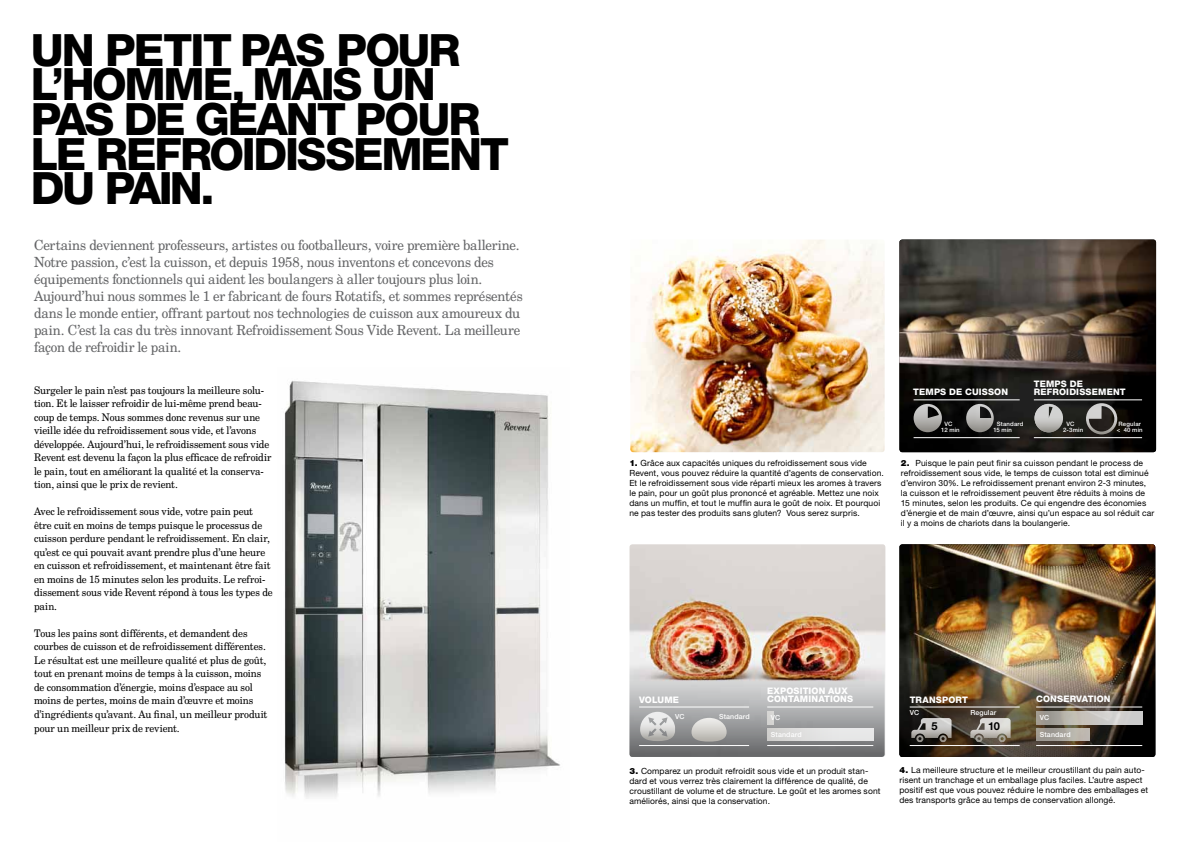
<style>
.page{position:relative;width:1191px;height:842px;background:#fff}
.page>*{position:absolute;margin:0;border:0;box-sizing:border-box;transform-origin:0 0}
.t1{font:800 44.6px/34.6px "Helvetica Neue LT Std";letter-spacing:-.05em;color:#000}
.t2{font:14px/17px "New Century Schoolbook JVD";letter-spacing:-.01em;color:#646567}
.t3{font:700 11px "Helvetica Neue LT Std";color:#000}
.t4{font:10.5px/13.5px "New Century Schoolbook JVD";letter-spacing:-.005em;color:#000}
.t5{font:800 9px "Helvetica Neue LT Std";letter-spacing:.015em;color:#fff}
.t6{font:8.5px/10px "Helvetica Neue LT Std";letter-spacing:.01em;color:#000}
.t7{font:500 7px "Helvetica Neue LT Std";letter-spacing:.025em;color:#fff}
.t8{font:500 6px/6px "Helvetica Neue LT Std";letter-spacing:.025em;color:#fff}
.s1{font-weight:900}
</style>
<div class="page">
<img style="left:629px;top:544px;width:256px;height:213px">
<img style="left:630px;top:240px;width:254px;height:212px">
<img style="left:899px;top:544px;width:256px;height:213px">
<img style="left:899px;top:240px;width:257px;height:212px">
<img style="left:629px;top:661px;width:255px;height:96px;border-radius:3px">
<img style="left:899px;top:661px;width:256px;height:96px;border-radius:3px">
<img style="left:284px;top:380px;width:276px;height:419px">
<svg style="left:913px;top:404px;width:29px;height:28px"></svg>
<svg style="left:966px;top:404px;width:27px;height:28px"></svg>
<svg style="left:1034px;top:404px;width:29px;height:28px"></svg>
<svg style="left:1086px;top:403px;width:31px;height:31px"></svg>
<hr style="left:913px;top:400px;width:106px;height:1px;background:#fff">
<hr style="left:1033px;top:400px;width:109px;height:1px;background:#fff">
<hr style="left:913px;top:437px;width:106px;height:1px;background:#fff">
<hr style="left:1033px;top:437px;width:109px;height:1px;background:#fff">
<svg style="left:640px;top:712px;width:35px;height:29px"></svg>
<svg style="left:691px;top:718px;width:35px;height:23px"></svg>
<svg style="left:970px;top:718px;width:40px;height:24px"></svg>
<svg style="left:911px;top:718px;width:40px;height:24px"></svg>
<hr style="left:1036px;top:707px;width:106px;height:1px;background:#fff">
<hr style="left:909px;top:707px;width:110px;height:1px;background:#fff">
<hr style="left:639px;top:707px;width:110px;height:1px;background:#fff">
<hr style="left:1036px;top:745px;width:106px;height:1px;background:#fff">
<hr style="left:909px;top:745px;width:110px;height:1px;background:#fff">
<hr style="left:639px;top:745px;width:110px;height:1px;background:#fff">
<svg style="left:1036px;top:711px;width:106px;height:13px"></svg>
<svg style="left:1036px;top:728px;width:53px;height:13px"></svg>
<hr style="left:767px;top:707px;width:106px;height:1px;background:#fff">
<hr style="left:767px;top:745px;width:106px;height:1px;background:#fff">
<svg style="left:767px;top:711px;width:6px;height:13px"></svg>
<svg style="left:767px;top:728px;width:106px;height:13px"></svg>
<h1 class="t1" style="left:31px;top:32px;width:480px">UN PETIT PAS POUR<br>L’HOMME, MAIS UN<br>PAS DE GEANT POUR<br>LE REFROIDISSEMENT<br>DU PAIN.</h1>
<p class="t2" style="left:34px;top:236px;width:490px">Certains deviennent professeurs, artistes ou footballeurs, voire première ballerine.<br>Notre passion, c’est la cuisson, et depuis 1958, nous inventons et concevons des équipements fonctionnels qui aident les boulangers à aller toujours plus loin.<br>Aujourd’hui nous sommes le 1 er fabricant de fours Rotatifs, et sommes représentés dans le monde entier, offrant partout nos technologies de cuisson aux amoureux du pain. C’est la cas du très innovant Refroidissement Sous Vide Revent. La meilleure façon de refroidir le pain.</p>
<p class="t4" style="left:34px;top:383px;width:239px">Surgeler le pain n’est pas toujours la meilleure solu&shy;tion. Et le laisser refroidir de lui-même prend beau&shy;coup de temps. Nous sommes donc revenus sur une vieille idée du refroidissement sous vide, et l’avons développée. Aujourd’hui, le refroidissement sous vide Revent est devenu la façon la plus efficace de refroidir le pain, tout en améliorant la qualité et la conserva&shy;tion, ainsi que le prix de revient.</p>
<p class="t4" style="left:34px;top:505px;width:240px">Avec le refroidissement sous vide, votre pain peut être cuit en moins de temps puisque le processus de cuisson perdure pendant le refroidissement. En clair, qu’est ce qui pouvait avant prendre plus d’une heure en cuisson et refroidissement, et maintenant être fait en moins de 15 minutes selon les produits. Le refroi&shy;dissement sous vide Revent répond à tous les types de pain.</p>
<p class="t4" style="left:34px;top:626px;width:235px">Tous les pains sont différents, et demandent des courbes de cuisson et de refroidissement différentes.<br>Le résultat est une meilleure qualité et plus de goût, tout en prenant moins de temps à la cuisson, moins de consommation d’énergie, moins d’espace au sol moins de pertes, moins de main d’œuvre et moins d’ingrédients qu’avant. Au final, un meilleur produit pour un meilleur prix de revient.</p>
<p class="t6" style="left:629px;top:458px;width:256px"><span class="s1">1.</span> Grâce aux capacités uniques du refroidissement sous vide Revent, vous pouvez réduire la quantité d’agents de conservation.<br>Et le refroidissement sous vide réparti mieux les aromes à travers le pain, pour un goût plus prononcé et agréable. Mettez une noix dans un muffin, et tout le muffin aura le goût de noix. Et pourquoi ne pas tester des produits sans gluten? Vous serez surpris.</p>
<p class="t5" style="left:913px;top:386px;width:14px">TEMPS</p>
<p class="t5" style="left:949px;top:386px;width:30px">DE CUISSON</p>
<p class="t5" style="left:1033px;top:378px;width:14px">TEMPS</p>
<p class="t5" style="left:1069px;top:378px;width:8px">DE</p>
<p class="t5" style="left:1033px;top:386px;width:8px">REFROIDISSEMENT</p>
<p class="t8" style="left:941px;top:420px;width:20px;text-indent:3px">VC<br>12 min</p>
<p class="t8" style="left:1116px;top:420px;width:27px">Regular &lt; 40 min</p>
<p class="t8" style="left:993px;top:420px;width:31px;text-indent:3px">Standard<br>15 min</p>
<p class="t8" style="left:1063px;top:420px;width:21px;text-indent:3px">VC<br>2-3min</p>
<p class="t6" style="left:901px;top:458px;width:255px"><span class="s1">2.</span> Puisque le pain peut finir sa cuisson pendant le process de refroidissement sous vide, le temps de cuisson total est diminué d’environ 30%. Le refroidissement prenant environ 2-3 minutes, la cuisson et le refroidissement peuvent être réduits à moins de 15 minutes, selon les produits. Ce qui engendre des économies d’énergie et de main d’œuvre, ainsi qu’un espace au sol réduit car il y a moins de chariots dans la boulangerie.</p>
<p class="t5" style="left:639px;top:694px;width:14px">VOLUME</p>
<p class="t7" style="left:675px;top:712px;width:11px">VC</p>
<p class="t7" style="left:719px;top:712px;width:32px">Standard</p>
<p class="t5" style="left:767px;top:685px;width:20px">EXPOSITION</p>
<p class="t5" style="left:828px;top:685px;width:21px">AU X</p>
<p class="t5" style="left:767px;top:693px;width:14px">CONTAMINATIONS</p>
<p class="t7" style="left:770px;top:713px;width:11px">VC</p>
<p class="t7" style="left:770px;top:730px;width:32px">Standard</p>
<p class="t6" style="left:629px;top:766px;width:252px"><span class="s1">3.</span> Comparez un produit refroidit sous vide et un produit stan&shy;dard et vous verrez très clairement la différence de qualité, de croustillant de volume et de structure. Le goût et les aromes sont améliorés, ainsi que la conservation.</p>
<p class="t5" style="left:909px;top:694px;width:60px">TRANSPORT</p>
<p class="t7" style="left:910px;top:709px;width:11px">VC</p>
<p class="t7" style="left:970px;top:709px;width:27px">Regular</p>
<p class="t3" style="left:931px;top:720px;width:8px">5</p>
<p class="t3" style="left:988px;top:720px;width:13px">10</p>
<p class="t5" style="left:1036px;top:693px;width:8px">CONSERVATION</p>
<p class="t7" style="left:1039px;top:713px;width:11px">VC</p>
<p class="t7" style="left:1039px;top:730px;width:32px">Standard</p>
<p class="t6" style="left:899px;top:765px;width:250px"><span class="s1">4.</span> La meilleure structure et le meilleur croustillant du pain auto&shy;risent un tranchage et un emballage plus faciles. L’autre aspect positif est que vous pouvez réduire le nombre des emballages et des transports grâce au temps de conservation allongé.</p>
</div>
